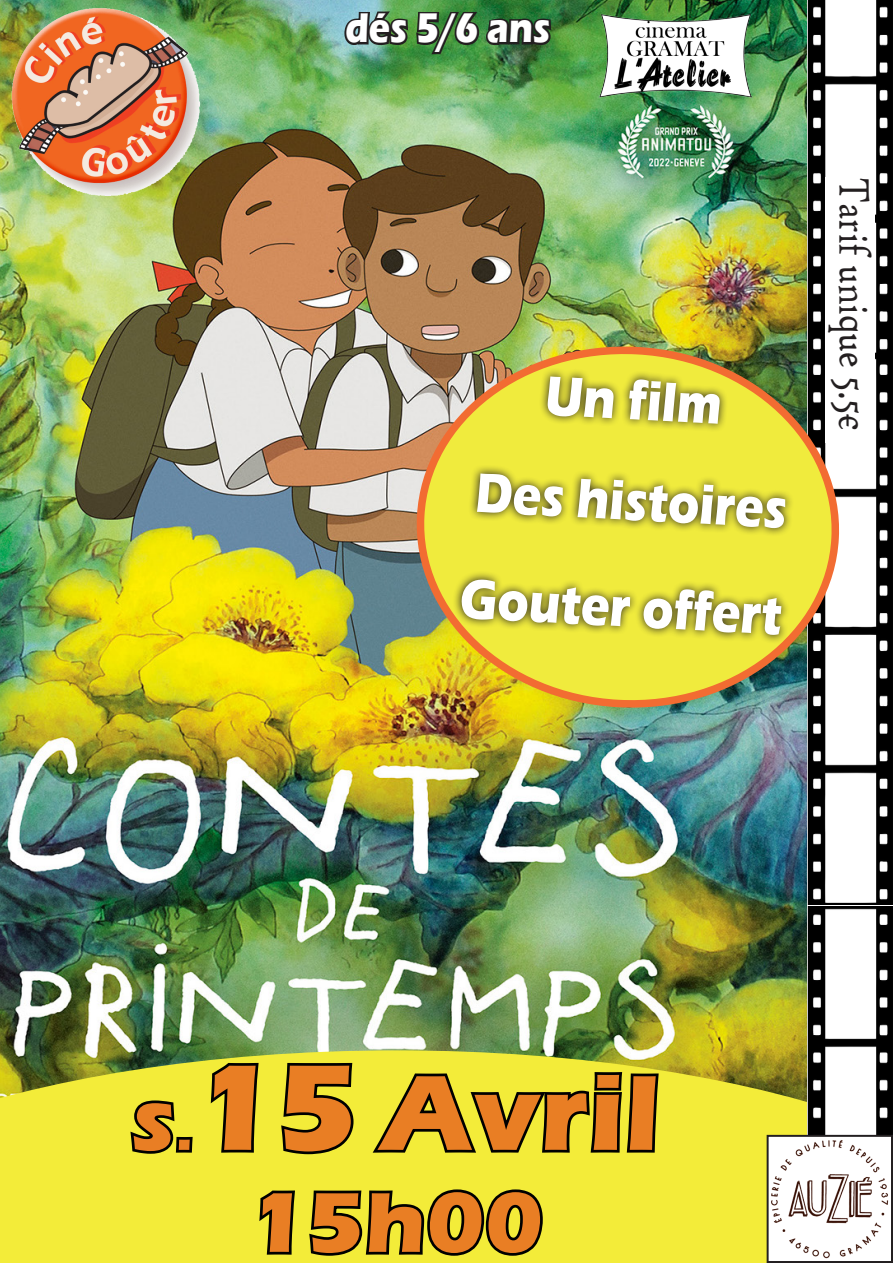
<style>
.page{position:relative;width:893px;height:1263px;background:#fff}
.page>*{position:absolute;margin:0;border:0;box-sizing:border-box;transform-origin:0 0}
.t1{font:700 110.55px "Eras ITC";letter-spacing:.01em;color:#e97e24}
.t2{font:700 88.05px "Eras ITC";letter-spacing:.01em;color:#e97e24}
.t3{font:700 57.75px "Eras ITC";color:#fff;scale:.84 1}
.t4{font:45.75px "High Tower Text";color:#231f20;scale:.79 1}
.t5{font:700 42.6px "Eras ITC";color:#fff;scale:.84 1}
.s1{font-size:91.35px}
.s2{font-size:57.9px}
.s3{font-size:126.3px}
</style>
<div class="page">
<img style="left:0;top:0;width:808px;height:1050px">
<svg style="left:0;top:1050px;width:808px;height:213px;background:#ddd937"></svg>
<img style="left:808px;top:0;width:85px;height:356px">
<svg style="left:808px;top:356px;width:85px;height:549px"></svg>
<svg style="left:808px;top:906px;width:85px;height:229px"></svg>
<svg style="left:127px;top:1098px;width:69px;height:58px;background:#a29d26"></svg>
<svg style="left:208px;top:1060px;width:454px;height:203px;background:#c5bf2e"></svg>
<img style="left:9px;top:6px;width:191px;height:190px">
<img style="left:770px;top:1138px;width:119px;height:122px">
<div style="left:767px;top:1135px;width:126px;height:128px;border:2px solid #231f20"></div>
<img style="left:600px;top:14px;width:151px;height:83px">
<div style="left:826px;top:177px;width:49px;height:266px;background:#fff"></div>
<img style="left:408px;top:337px;width:440px;height:374px">
<div style="left:539px;top:368px;width:190px;height:64px;background:#231f20;opacity:.98"></div>
<div style="left:469px;top:465px;width:325px;height:72px;background:#231f20;opacity:.98"></div>
<div style="left:452px;top:570px;width:338px;height:74px;background:#231f20;opacity:.98"></div>
<img style="left:342px;top:8px;width:212px;height:50px">
<p class="t5" style="left:345px;top:4px;width:245px">dés 5/6 ans</p>
<p class="t3" style="left:547px;top:362px;width:211px;rotate:3deg">Un film</p>
<p class="t3" style="left:477px;top:459px;width:373px;rotate:3deg">Des histoires</p>
<p class="t3" style="left:462px;top:565px;width:385px;rotate:3deg">Gouter offert</p>
<p class="t4" style="left:880px;top:177px;width:322px;rotate:90deg">Tarif unique 5.5€</p>
<p class="t1" style="left:131px;top:1049px;width:530px"><span class="s1">s</span><span class="s2">.</span><span class="s3">15</span> Avril</p>
<p class="t2" style="left:248px;top:1172px;width:296px">15h00</p>
</div>
